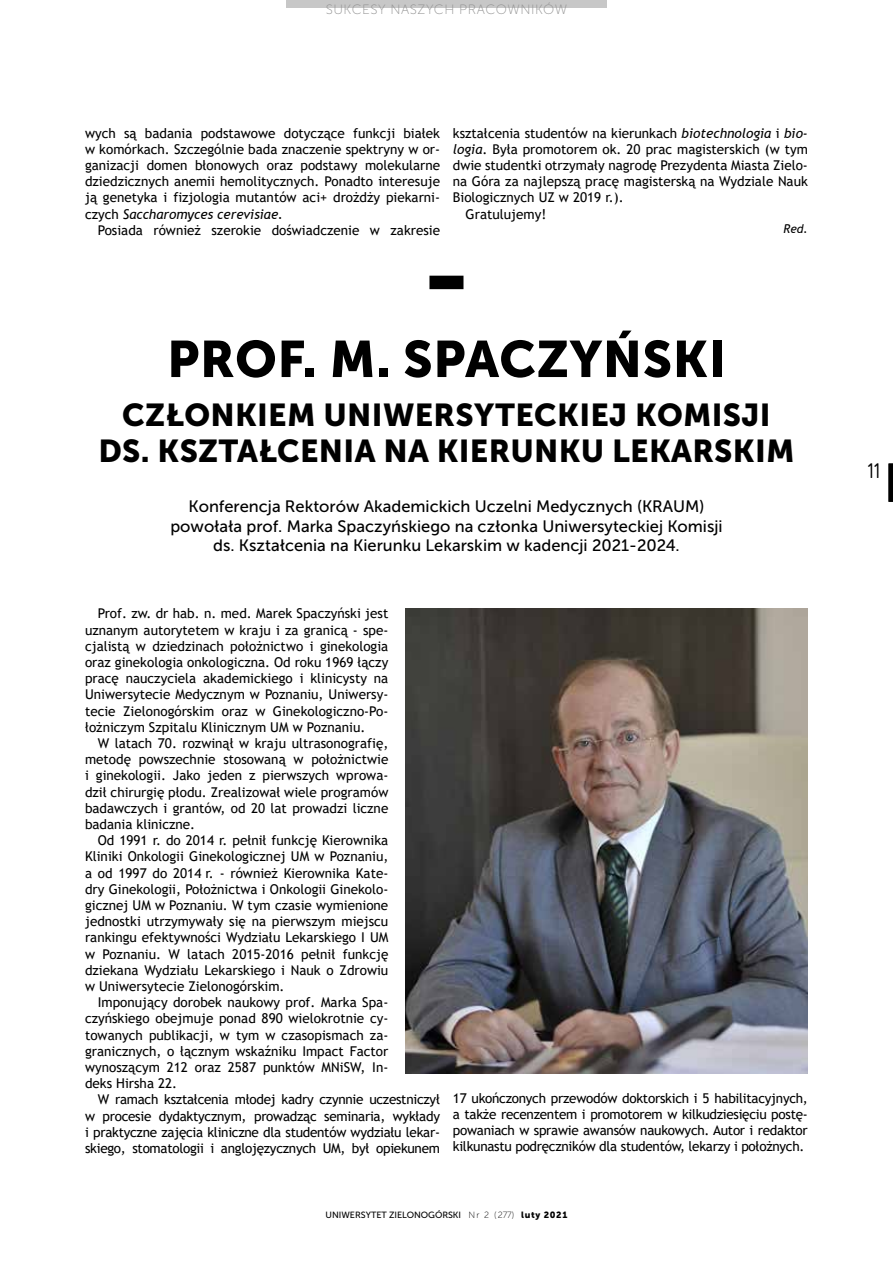
<style>
.page{position:relative;width:893px;height:1263px;background:#fff}
.page>*{position:absolute;margin:0;border:0;box-sizing:border-box;transform-origin:0 0}
.t1{font:51px "Museo Sans 900";letter-spacing:.01em;color:#000}
.t2{font:31.5px/36px "Museo Sans 900";letter-spacing:.01em;color:#000;text-align:center}
.t3{font:21px "EFN Bureau OT";color:#000}
.t4{font:16.5px/19.5px "Museo Sans 500";color:#000;text-align:center}
.t5{font:13.5px/16.2px "Trebuchet MS";color:#000;text-align:justify}
.t6{font:13.5px "Museo Sans 100";letter-spacing:.04em;color:#929292}
.t7{font:italic 12px "Trebuchet MS";color:#000}
.t8{font:9px "Museo Sans 500";letter-spacing:-.005em;color:#000}
.s1{font-style:italic}
.s2{font-family:"Museo Sans 100"}
.s3{font-family:"Museo Sans 900"}
</style>
<div class="page">
<div style="left:888px;top:463px;width:5px;height:39px;background:#4b4b4b"></div>
<hr style="left:889px;top:463px;width:4px;height:39px;background:#000">
<div style="left:286px;top:0;width:321px;height:8px;background:#c7c7c7"></div>
<div style="left:429px;top:276px;width:34px;height:13px;background:#000"></div>
<img style="left:405px;top:608px;width:403px;height:465px">
<p class="t6" style="left:326px;top:3px;width:243px">SUKCESY NASZYCH PRACOWNIKÓW</p>
<p class="t5" style="left:85px;top:125px;width:357px">wych są badania podstawowe dotyczące funkcji białek w komórkach. Szczególnie bada znaczenie spektryny w or&shy;ganizacji domen błonowych oraz podstawy molekularne dziedzicznych anemii hemolitycznych. Ponadto interesuje ją genetyka i fizjologia mutantów aci+ drożdży piekarni&shy;czych <span class="s1">Saccharomyces cerevisiae.</span></p>
<p class="t5" style="left:98px;top:222px;width:344px">Posiada również szerokie doświadczenie w zakresie</p>
<p class="t5" style="left:453px;top:125px;width:357px">kształcenia studentów na kierunkach <span class="s1">biotechnologia</span> i <span class="s1">bio-</span></p>
<p class="t5" style="left:453px;top:141px;width:357px"><span class="s1">logia</span>. Była promotorem ok. 20 prac magisterskich (w tym</p>
<p class="t5" style="left:453px;top:157px;width:357px">dwie studentki otrzymały nagrodę Prezydenta Miasta Zielo-</p>
<p class="t5" style="left:453px;top:173px;width:357px">na Góra za najlepszą pracę magisterską na Wydziale Nauk</p>
<p class="t5" style="left:453px;top:189px;width:172px">Biologicznych UZ w 2019 r.).</p>
<p class="t5" style="left:466px;top:206px;width:82px">Gratulujemy!</p>
<p class="t7" style="left:783px;top:221px;width:26px">Red.</p>
<h1 class="t1" style="left:167px;top:330px;width:560px">PROF. M. SPACZYŃSKI</h1>
<h2 class="t2" style="left:98px;top:397px;width:698px">CZŁONKIEM UNIWERSYTECKIEJ KOMISJI<br>DS. KSZTAŁCENIA NA KIERUNKU LEKARSKIM</h2>
<p class="t4" style="left:170px;top:497px;width:554px">Konferencja Rektorów Akademickich Uczelni Medycznych (KRAUM) powołała prof. Marka Spaczyńskiego na członka Uniwersyteckiej Komisji ds. Kształcenia na Kierunku Lekarskim w kadencji 2021-2024.</p>
<p class="t5" style="left:85px;top:605px;width:305px;text-indent:13px">Prof. zw. dr hab. n. med. Marek Spaczyński jest uznanym autorytetem w kraju i za granicą - spe&shy;cjalistą w dziedzinach położnictwo i ginekologia oraz ginekologia onkologiczna. Od roku 1969 łączy pracę nauczyciela akademickiego i klinicysty na Uniwersytecie Medycznym w Poznaniu, Uniwersy&shy;tecie Zielonogórskim oraz w Ginekologiczno-Po&shy;łożniczym Szpitalu Klinicznym UM w Poznaniu.</p>
<p class="t5" style="left:85px;top:735px;width:305px;text-indent:13px">W latach 70. rozwinął w kraju ultrasonografię, metodę powszechnie stosowaną w położnictwie i ginekologii. Jako jeden z pierwszych wprowa&shy;dził chirurgię płodu. Zrealizował wiele programów badawczych i grantów, od 20 lat prowadzi liczne badania kliniczne.</p>
<p class="t5" style="left:85px;top:832px;width:305px;text-indent:13px">Od 1991 r. do 2014 r. pełnił funkcję Kierownika Kliniki Onkologii Ginekologicznej UM w Poznaniu, a od 1997 do 2014 r. - również Kierownika Kate&shy;dry Ginekologii, Położnictwa i Onkologii Ginekolo&shy;gicznej UM w Poznaniu. W tym czasie wymienione jednostki utrzymywały się na pierwszym miejscu rankingu efektywności Wydziału Lekarskiego I UM w Poznaniu. W latach 2015-2016 pełnił funkcję dziekana Wydziału Lekarskiego i Nauk o Zdrowiu w Uniwersytecie Zielonogórskim.</p>
<p class="t5" style="left:85px;top:994px;width:305px;text-indent:13px">Imponujący dorobek naukowy prof. Marka Spa&shy;czyńskiego obejmuje ponad 890 wielokrotnie cy&shy;towanych publikacji, w tym w czasopismach za&shy;granicznych, o łącznym wskaźniku Impact Factor wynoszącym 212 oraz 2587 punktów MNiSW, In&shy;deks Hirsha 22.</p>
<p class="t5" style="left:85px;top:1091px;width:356px;text-indent:13px">W ramach kształcenia młodej kadry czynnie uczestniczył w procesie dydaktycznym, prowadząc seminaria, wykłady i praktyczne zajęcia kliniczne dla studentów wydziału lekar&shy;skiego, stomatologii i anglojęzycznych UM, był opiekunem</p>
<p class="t5" style="left:453px;top:1090px;width:356px">17 ukończonych przewodów doktorskich i 5 habilitacyjnych, a także recenzentem i promotorem w kilkudziesięciu postę&shy;powaniach w sprawie awansów naukowych. Autor i redaktor kilkunastu podręczników dla studentów, lekarzy i położnych.</p>
<p class="t8" style="left:326px;top:1210px;width:243px">UNIWERSYTET ZIELONOGÓRSKI <span class="s2">Nr 2 (277)</span> <span class="s3">luty 2021</span></p>
<h3 class="t3" style="left:867px;top:459px;width:14px">11</h3>
</div>
